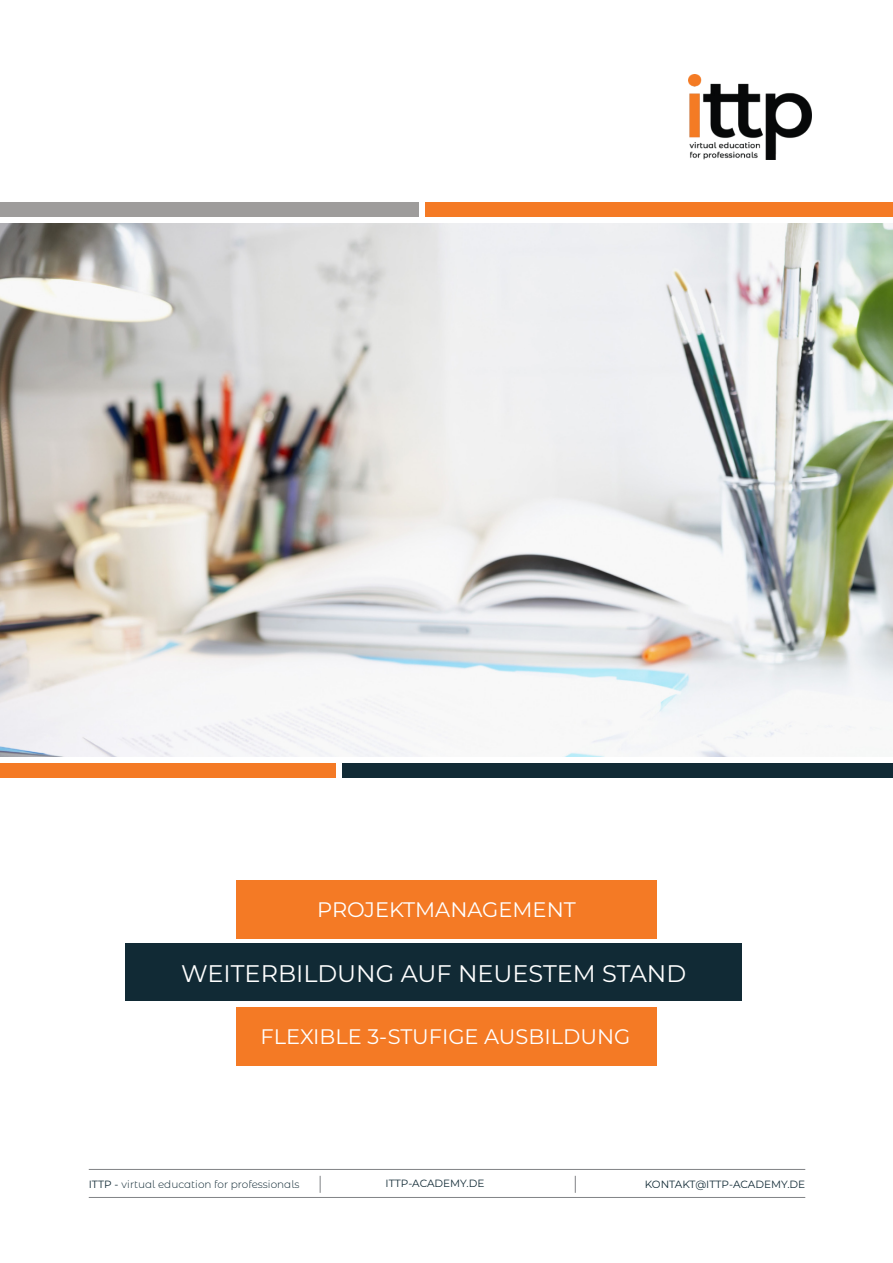
<style>
.page{position:relative;width:893px;height:1263px;background:#fff}
.page>*{position:absolute;margin:0;border:0;box-sizing:border-box;transform-origin:0 0}
.t1{font:24px "Montserrat";color:#fff}
.t2{font:21px "Montserrat";color:#fff}
.t3{font:10.5px "Montserrat";color:#112a35}
.t4{font:300 10.5px "Montserrat Alternates";color:#112a35}
.s1{font-family:"Montserrat";font-weight:400}
.s2{font-family:"Montserrat"}
</style>
<div class="page">
<div style="left:342px;top:763px;width:551px;height:15px;background:#112a35"></div>
<div style="left:0;top:763px;width:336px;height:15px;background:#f47a25"></div>
<div style="left:0;top:202px;width:419px;height:15px;background:#9e9c9b"></div>
<div style="left:425px;top:202px;width:468px;height:15px;background:#f47a25"></div>
<svg style="left:575px;top:1176px;width:1px;height:17px"></svg>
<hr style="left:89px;top:1169px;width:716px;height:1px;background:#808285">
<hr style="left:89px;top:1197px;width:716px;height:1px;background:#808285">
<svg style="left:320px;top:1176px;width:1px;height:17px"></svg>
<img style="left:0;top:223px;width:893px;height:534px">
<div style="left:125px;top:944px;width:617px;height:57px;background:#112a35"></div>
<div style="left:236px;top:1007px;width:421px;height:59px;background:#f47a25"></div>
<div style="left:236px;top:880px;width:421px;height:58px;background:#f47a25"></div>
<img style="left:689px;top:74px;width:123px;height:85px">
<p class="t2" style="left:317px;top:896px;width:260px">PROJEKTMANAGEMENT</p>
<p class="t1" style="left:181px;top:958px;width:506px">WEITERBILDUNG AUF NEUESTEM STAND</p>
<p class="t2" style="left:260px;top:1023px;width:371px">FLEXIBLE 3-STUFIGE AUSBILDUNG</p>
<p class="t4" style="left:89px;top:1177px;width:212px"><span class="s1">ITTP -</span> <span class="s2">v</span>irtual education for professionals</p>
<p class="t3" style="left:386px;top:1176px;width:100px">ITTP-ACADEMY.DE</p>
<p class="t3" style="left:645px;top:1177px;width:162px">KONTAKT@ITTP-ACADEMY.DE</p>
</div>
